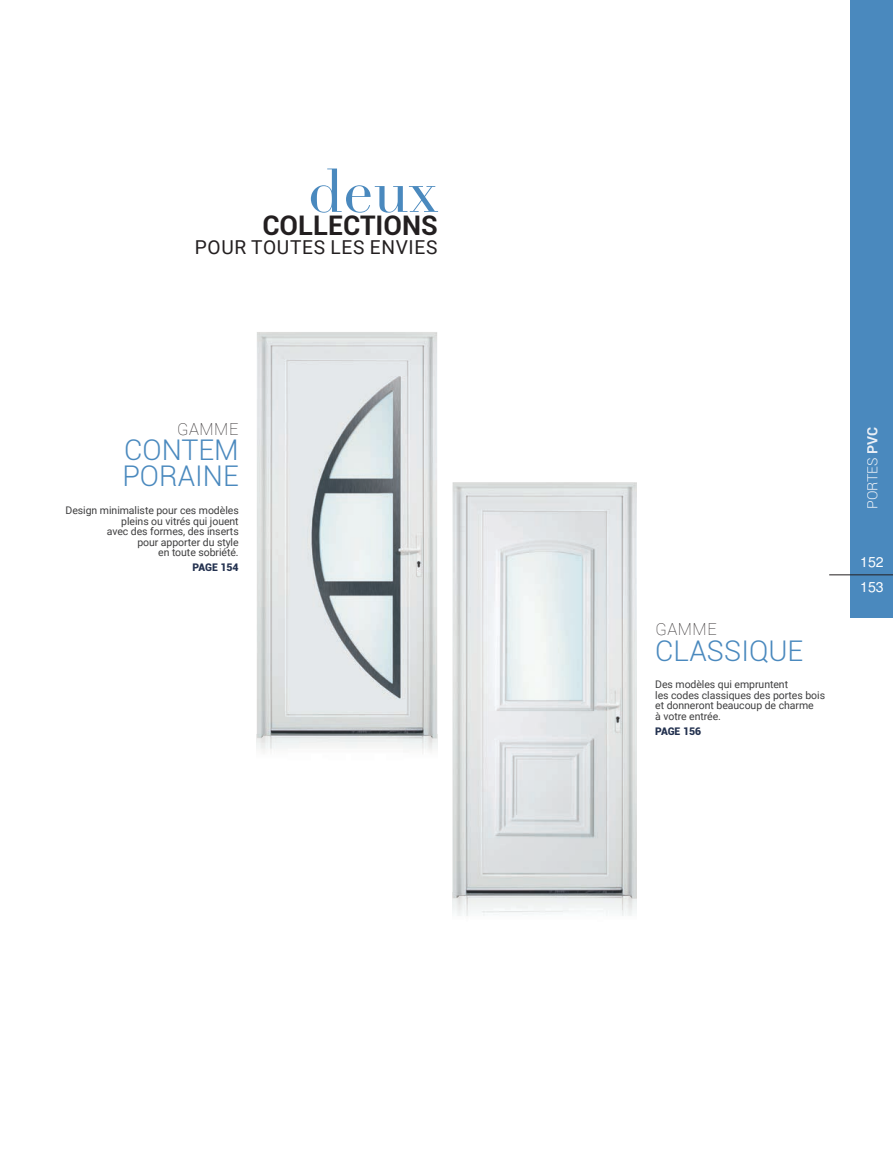
<style>
.page{position:relative;width:893px;height:1149px;background:#fff}
.page>*{position:absolute;margin:0;border:0;box-sizing:border-box;transform-origin:0 0}
.t1{font:60px "Didot";color:#4a89be}
.t2{font:300 28.5px/25.5px "Roboto";color:#4a89be}
.t3{font:700 27px "Roboto";color:#231f20}
.t4{font:19.2px "Roboto";letter-spacing:.035em;color:#231f20}
.t5{font:100 16.5px "Roboto";letter-spacing:.035em;color:#231f20}
.t6{font:300 14.1px "Roboto";color:#eaeff6}
.t7{font:14.1px "Nimbus San L";color:#fff}
.t8{font:10.5px/10.5px "Roboto";letter-spacing:-.005em;color:#3e3e3f}
.t9{font:900 10.5px "Roboto";color:#243250}
.s1{font-family:"Designio";font-weight:400;font-size:12px;color:#fff}
.s2{font-weight:700}
</style>
<div class="page">
<img style="left:257px;top:734px;width:181px;height:20px">
<img style="left:452px;top:898px;width:185px;height:18px">
<div style="left:851px;top:0;width:42px;height:536px;background:#4a89be"></div>
<img style="left:452px;top:482px;width:185px;height:416px">
<img style="left:257px;top:332px;width:180px;height:406px">
<div style="left:851px;top:531px;width:42px;height:43px;background:#4a89be"></div>
<div style="left:851px;top:574px;width:42px;height:43px;background:#4a89be"></div>
<hr style="left:829px;top:574px;width:64px;height:1px;background:#231f20">
<h1 class="t1" style="left:308px;top:155px;width:132px">deux</h1>
<h3 class="t3" style="left:262px;top:206px;width:177px">COLLECTIONS</h3>
<h3 class="t4" style="left:195px;top:234px;width:244px">POUR TOUTES LES ENVIES</h3>
<h3 class="t5" style="left:177px;top:417px;width:63px">GAMME</h3>
<h2 class="t2" style="left:122px;top:436px;width:118px">CONTEM<br>PORAINE</h2>
<p class="t8" style="left:66px;top:504px;width:175px;text-align:right">Design minimaliste pour ces modèles pleins ou vitrés qui jouent<br>avec des formes, des inserts<br>pour apporter du style<br>en toute sobriété.</p>
<p class="t9" style="left:193px;top:560px;width:48px">PAGE 154</p>
<h3 class="t5" style="left:655px;top:618px;width:63px">GAMME</h3>
<h2 class="t2" style="left:655px;top:637px;width:150px">CLASSIQUE</h2>
<p class="t8" style="left:655px;top:678px;width:171px">Des modèles qui empruntent<br>les codes classiques des portes bois et donneront beaucoup de charme<br>à votre entrée.</p>
<p class="t9" style="left:655px;top:723px;width:56px">PAGE 156 <span class="s1">8</span></p>
<h3 class="t6" style="left:863px;top:509px;width:83px;rotate:-90deg">PORTES <span class="s2">PVC</span></h3>
<h3 class="t7" style="left:860px;top:553px;width:25px">152</h3>
<h3 class="t7" style="left:860px;top:578px;width:25px">153</h3>
</div>
